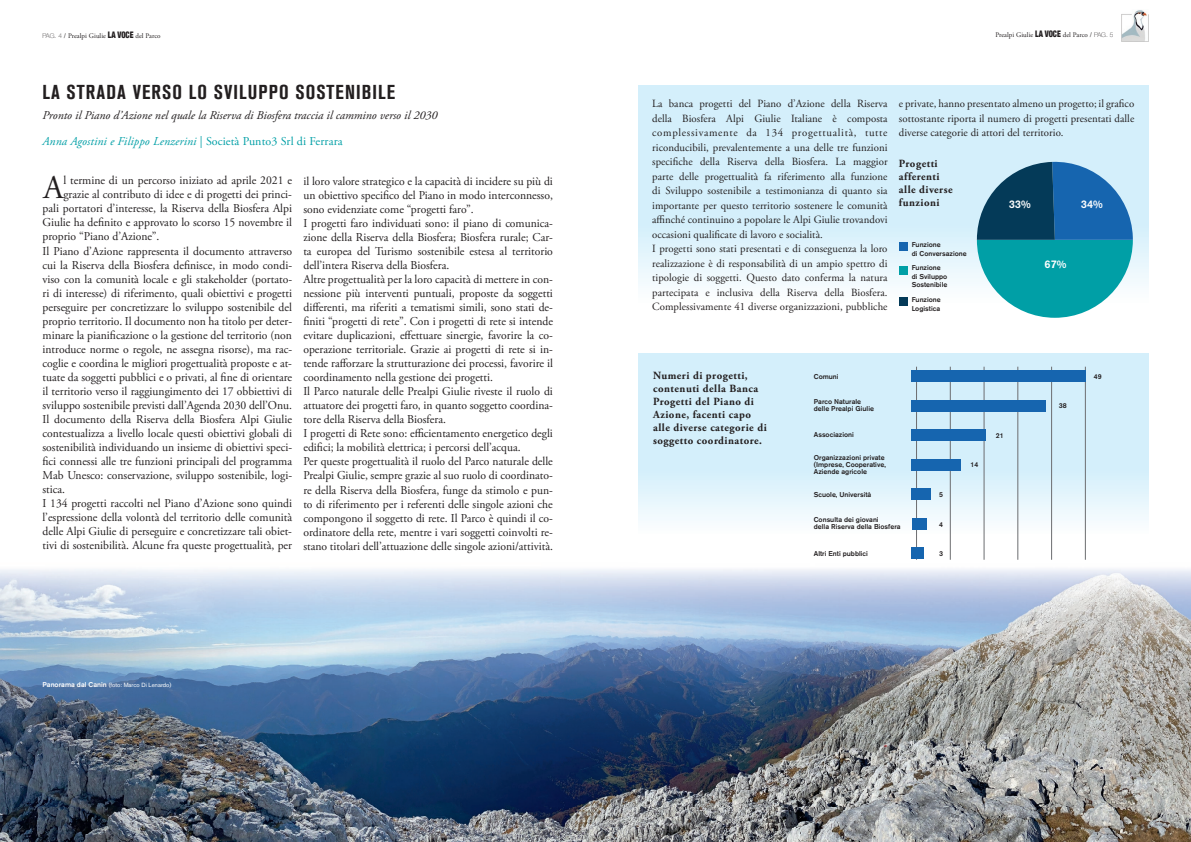
<style>
.page{position:relative;width:1191px;height:842px;background:#fff}
.page>*{position:absolute;margin:0;border:0;box-sizing:border-box;transform-origin:0 0}
.t1{font:33.1px "Adobe Garamond Pro";color:#231f20}
.t2{font:700 condensed 20px "Akzidenz Grotesk BQ";letter-spacing:.055em;color:#231f20}
.t3{font:12px/14px "Adobe Garamond Pro";color:#231f20}
.t4{font:italic 12px "Adobe Garamond Pro";color:#231f20}
.t5{font:italic 12px "Adobe Garamond Pro";letter-spacing:.01em;color:#009fa6}
.t6{font:11px/14.5px "Adobe Garamond Pro";letter-spacing:.005em;color:#231f20}
.t7{font:700 11px/13px "Adobe Garamond Pro";letter-spacing:.045em;color:#231f20}
.t8{font:500 11px "Akzidenz Grotesk BQ";color:#fff}
.t9{font:500 7px/8.4px "Akzidenz Grotesk BQ";color:#231f20}
.t10{font:7px "Adobe Garamond Pro";letter-spacing:.01em;color:#231f20}
.t11{font:6px "Akzidenz Grotesk BQ";color:#fff}
.s1{font-family:"Helvetica Neue";font-weight:100;font-size:6.5px}
.s2{font-family:"Helvetica Neue";font-weight:900;font-stretch:condensed;font-size:9px}
.s3{font-style:normal}
.s4{font-weight:500;font-size:7px}
</style>
<div class="page">
<div style="left:638px;top:85px;width:510px;height:251px;background:linear-gradient(to bottom,#c7eafa,#f9fdfe)"></div>
<img style="left:0;top:569px;width:700px;height:34px">
<img style="left:700px;top:569px;width:421px;height:34px">
<img style="left:1121px;top:569px;width:70px;height:239px">
<img style="left:0;top:603px;width:1121px;height:205px">
<img style="left:0;top:808px;width:1191px;height:34px">
<svg style="left:638px;top:353px;width:510px;height:181px;background:#daf0fa"></svg>
<img style="left:923px;top:534px;width:162px;height:26px">
<div style="left:899px;top:243px;width:8px;height:8px;background:#1665af"></div>
<div style="left:899px;top:266px;width:8px;height:8px;background:#009fa6"></div>
<div style="left:899px;top:298px;width:8px;height:8px;background:#043a58"></div>
<hr style="left:916px;top:367px;width:1px;height:193px;background:#6c6d70">
<hr style="left:950px;top:367px;width:1px;height:193px;background:#6c6d70">
<hr style="left:984px;top:367px;width:1px;height:193px;background:#6c6d70">
<hr style="left:1017px;top:367px;width:1px;height:193px;background:#6c6d70">
<hr style="left:1051px;top:367px;width:1px;height:193px;background:#6c6d70">
<hr style="left:1085px;top:367px;width:1px;height:193px;background:#6c6d70">
<div style="left:911px;top:371px;width:174px;height:11px;background:#1665af"></div>
<div style="left:911px;top:400px;width:135px;height:11px;background:#1665af"></div>
<div style="left:911px;top:430px;width:75px;height:11px;background:#1665af"></div>
<div style="left:911px;top:459px;width:50px;height:11px;background:#1665af"></div>
<div style="left:911px;top:489px;width:19px;height:11px;background:#1665af"></div>
<div style="left:911px;top:518px;width:15px;height:11px;background:#1665af"></div>
<div style="left:911px;top:547px;width:12px;height:12px;background:#1665af"></div>
<img style="left:1121px;top:10px;width:26px;height:31px">
<svg style="left:977px;top:160px;width:155px;height:158px;background:#3893ac"></svg>
<p class="t10" style="left:43px;top:31px;width:120px"><span class="s1">PAG. 4</span> / Prealpi Giulie <span class="s2">LA VOCE</span> del Parco</p>
<p class="t10" style="left:995px;top:31px;width:120px">Prealpi Giulie <span class="s2">LA VOCE</span> del Parco / <span class="s1">PAG. 5</span></p>
<h2 class="t2" style="left:43px;top:81px;width:354px">LA STRADA VERSO LO SVILUPPO SOSTENIBILE</h2>
<p class="t5" style="left:43px;top:134px;width:301px">Anna Agostini e Filippo Lenzerini <span class="s3">| Società Punto3 Srl di Ferrara</span></p>
<h1 class="t1" style="left:43px;top:168px;width:22px">A</h1>
<p class="t3" style="left:63px;top:174px;width:230px">l termine di un percorso iniziato ad aprile 2021 e</p>
<p class="t4" style="left:43px;top:108px;width:396px">Pronto il Piano d’Azione nel quale la Riserva di Biosfera traccia il cammino verso il 2030</p>
<p class="t3" style="left:303px;top:175px;width:251px">il loro valore strategico e la capacità di incidere su più di un obiettivo specifico del Piano in modo interconnesso, sono evidenziate come “progetti faro”.<br>I progetti faro individuati sono: il piano di comunica&shy;zione della Riserva della Biosfera; Biosfera rurale; Car&shy;ta europea del Turismo sostenibile estesa al territorio dell’intera Riserva della Biosfera.<br>Altre progettualità per la loro capacità di mettere in con&shy;nessione più interventi puntuali, proposte da soggetti differenti, ma riferiti a tematismi simili, sono stati de&shy;finiti “progetti di rete”. Con i progetti di rete si intende evitare duplicazioni, effettuare sinergie, favorire la co&shy;operazione territoriale. Grazie ai progetti di rete si in&shy;tende rafforzare la strutturazione dei processi, favorire il coordinamento nella gestione dei progetti.<br>Il Parco naturale delle Prealpi Giulie riveste il ruolo di attuatore dei progetti faro, in quanto soggetto coordina&shy;tore della Riserva della Biosfera.<br>I progetti di Rete sono: efficientamento energetico degli edifici; la mobilità elettrica; i percorsi dell’acqua.<br>Per queste progettualità il ruolo del Parco naturale delle Prealpi Giulie, sempre grazie al suo ruolo di coordinato&shy;re della Riserva della Biosfera, funge da stimolo e pun&shy;to di riferimento per i referenti delle singole azioni che compongono il soggetto di rete. Il Parco è quindi il co&shy;ordinatore della rete, mentre i vari soggetti coinvolti re&shy;stano titolari dell’attuazione delle singole azioni/attività.</p>
<p class="t3" style="left:63px;top:188px;width:230px">grazie al contributo di idee e di progetti dei princi-</p>
<p class="t3" style="left:43px;top:202px;width:251px">pali portatori d’interesse, la Riserva della Biosfera Alpi</p>
<p class="t3" style="left:43px;top:216px;width:251px">Giulie ha definito e approvato lo scorso 15 novembre il</p>
<p class="t3" style="left:43px;top:230px;width:118px">proprio “Piano d’Azione”.</p>
<p class="t3" style="left:43px;top:244px;width:251px">Il Piano d’Azione rappresenta il documento attraverso</p>
<p class="t3" style="left:43px;top:258px;width:251px">cui la Riserva della Biosfera definisce, in modo condi-</p>
<p class="t3" style="left:43px;top:272px;width:251px">viso con la comunità locale e gli stakeholder (portato-</p>
<p class="t3" style="left:43px;top:286px;width:251px">ri di interesse) di riferimento, quali obiettivi e progetti</p>
<p class="t3" style="left:43px;top:300px;width:251px">perseguire per concretizzare lo sviluppo sostenibile del</p>
<p class="t3" style="left:43px;top:314px;width:251px">proprio territorio. Il documento non ha titolo per deter-</p>
<p class="t3" style="left:43px;top:328px;width:251px">minare la pianificazione o la gestione del territorio (non</p>
<p class="t3" style="left:43px;top:342px;width:251px">introduce norme o regole, ne assegna risorse), ma rac-</p>
<p class="t3" style="left:43px;top:356px;width:251px">coglie e coordina le migliori progettualità proposte e at-</p>
<p class="t3" style="left:43px;top:370px;width:251px">tuate da soggetti pubblici e o privati, al fine di orientare</p>
<p class="t3" style="left:43px;top:384px;width:251px">il territorio verso il raggiungimento dei 17 obbiettivi di</p>
<p class="t3" style="left:43px;top:398px;width:251px">sviluppo sostenibile previsti dall’Agenda 2030 dell’Onu.</p>
<p class="t3" style="left:43px;top:412px;width:251px">Il documento della Riserva della Biosfera Alpi Giulie</p>
<p class="t3" style="left:43px;top:426px;width:251px">contestualizza a livello locale questi obiettivi globali di</p>
<p class="t3" style="left:43px;top:440px;width:251px">sostenibilità individuando un insieme di obiettivi speci-</p>
<p class="t3" style="left:43px;top:454px;width:251px">fici connessi alle tre funzioni principali del programma</p>
<p class="t3" style="left:43px;top:468px;width:251px">Mab Unesco: conservazione, sviluppo sostenibile, logi-</p>
<p class="t3" style="left:43px;top:482px;width:24px">stica.</p>
<p class="t3" style="left:43px;top:496px;width:251px">I 134 progetti raccolti nel Piano d’Azione sono quindi</p>
<p class="t3" style="left:43px;top:510px;width:251px">l’espressione della volontà del territorio delle comunità</p>
<p class="t3" style="left:43px;top:524px;width:251px">delle Alpi Giulie di perseguire e concretizzare tali obiet-</p>
<p class="t3" style="left:43px;top:538px;width:251px">tivi di sostenibilità. Alcune fra queste progettualità, per</p>
<p class="t11" style="left:43px;top:682px;width:130px"><span class="s4">Panorama dal Canin</span> (foto: Marco Di Lenardo)</p>
<p class="t6" style="left:652px;top:97px;width:237px">La banca progetti del Piano d’Azione della Riserva della Biosfera Alpi Giulie Italiane è composta complessivamente da 134 progettualità, tutte riconducibili, prevalentemente a una delle tre funzioni specifiche della Riserva della Biosfera. La maggior parte delle progettualità fa riferimento alla funzione di Sviluppo sostenibile a testimonianza di quanto sia importante per questo territorio sostenere le comunità affinché continuino a popolare le Alpi Giulie trovandovi occasioni qualificate di lavoro e socialità.<br>I progetti sono stati presentati e di conseguenza la loro realizzazione è di responsabilità di un ampio spettro di tipologie di soggetti. Questo dato conferma la natura partecipata e inclusiva della Riserva della Biosfera.<br>Complessivamente 41 diverse organizzazioni, pubbliche</p>
<p class="t6" style="left:899px;top:97px;width:237px;text-align:justify">e private, hanno presentato almeno un progetto; il grafico sottostante riporta il numero di progetti presentati dalle diverse categorie di attori del territorio.</p>
<p class="t7" style="left:899px;top:157px;width:55px">Progetti afferenti alle diverse funzioni</p>
<p class="t8" style="left:1008px;top:197px;width:23px">33%</p>
<p class="t8" style="left:1080px;top:197px;width:23px">34%</p>
<p class="t9" style="left:911px;top:240px;width:57px">Funzione<br>di Conversazione</p>
<p class="t9" style="left:911px;top:264px;width:37px">Funzione di Sviluppo<br>Sostenibile</p>
<p class="t9" style="left:911px;top:295px;width:31px">Funzione<br>Logistica</p>
<p class="t8" style="left:1044px;top:257px;width:23px">67%</p>
<p class="t7" style="left:653px;top:369px;width:115px">Numeri di progetti, contenuti della Banca<br>Progetti del Piano di<br>Azione, facenti capo alle diverse categorie di soggetto coordinatore.</p>
<p class="t9" style="left:814px;top:372px;width:26px">Comuni</p>
<p class="t9" style="left:1093px;top:372px;width:9px">49</p>
<p class="t9" style="left:1058px;top:401px;width:9px">38</p>
<p class="t9" style="left:996px;top:431px;width:9px">21</p>
<p class="t9" style="left:970px;top:460px;width:9px">14</p>
<p class="t9" style="left:939px;top:490px;width:5px">5</p>
<p class="t9" style="left:939px;top:520px;width:5px">4</p>
<p class="t9" style="left:939px;top:549px;width:5px">3</p>
<p class="t9" style="left:814px;top:398px;width:62px;line-height:7px">Parco Naturale delle Prealpi Giulie</p>
<p class="t9" style="left:814px;top:430px;width:42px">Associazioni</p>
<p class="t9" style="left:814px;top:454px;width:73px;line-height:7px">Organizzazioni private (Imprese, Cooperative,<br>Aziende agricole</p>
<p class="t9" style="left:814px;top:490px;width:59px">Scuole, Università</p>
<p class="t9" style="left:814px;top:516px;width:88px;line-height:7px">Consulta dei giovani<br>della Riserva della Biosfera</p>
<p class="t9" style="left:814px;top:549px;width:56px">Altri Enti pubblici</p>
</div>
